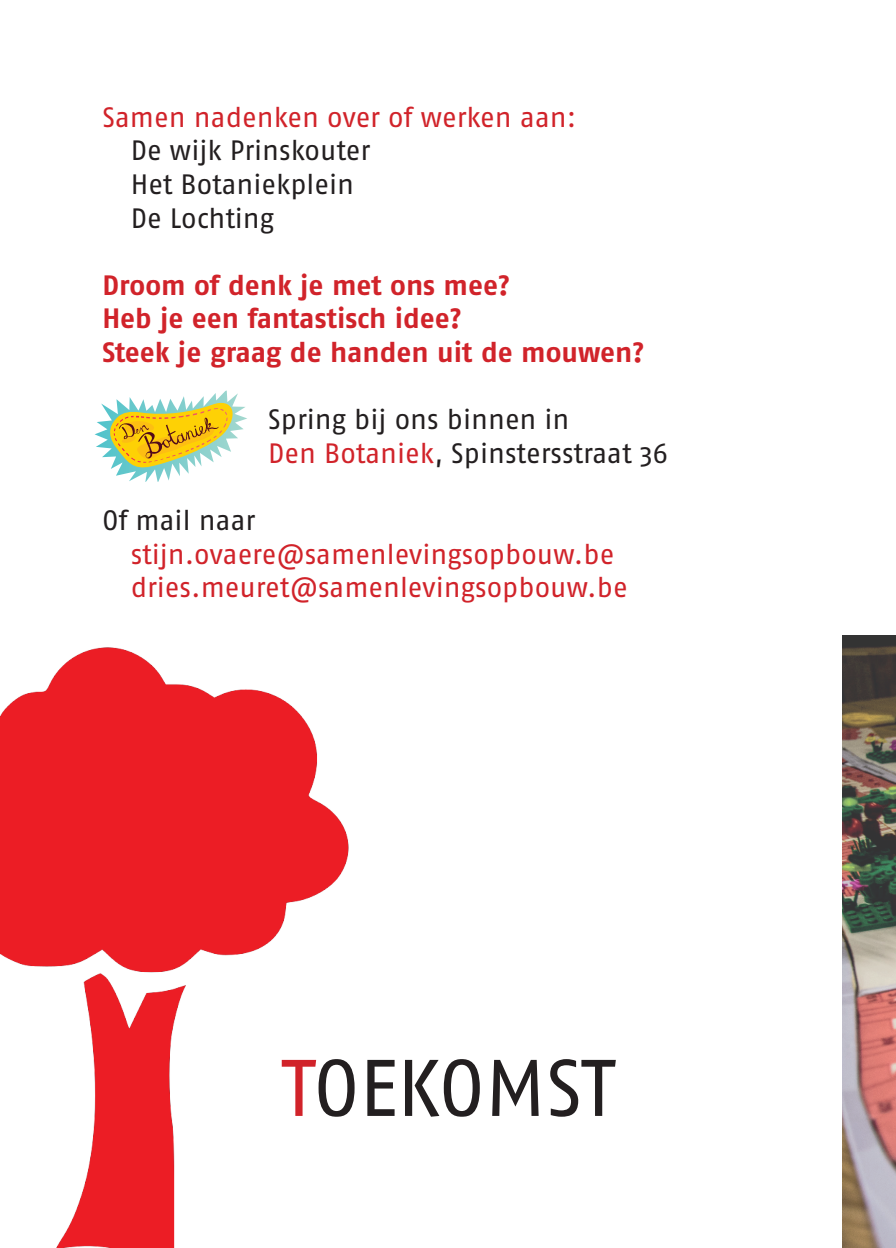
<style>
.page{position:relative;width:896px;height:1248px;background:#fff}
.page>*{position:absolute;margin:0;border:0;box-sizing:border-box;transform-origin:0 0}
.t1{font:80px "Fago OT";letter-spacing:-.01em;color:#231f20}
.t2{font:28px/33.6px "Fago OT";letter-spacing:-.005em;color:#231f20}
.t3{font:28px/33.6px "Fago OT";letter-spacing:-.005em;color:#d1232a}
.t4{font:700 28px/33.6px "Fago OT";color:#d1232a}
.s1{color:#d1232a}
</style>
<div class="page">
<img style="left:842px;top:635px;width:54px;height:612px">
<img style="left:0;top:647px;width:349px;height:600px">
<svg style="left:95px;top:391px;width:152px;height:90px"></svg>
<p class="t3" style="left:102px;top:100px;width:475px">Samen nadenken over of werken aan:</p>
<p class="t2" style="left:131px;top:134px;width:241px">De wijk Prinskouter<br>Het Botaniekplein<br>De Lochting</p>
<p class="t4" style="left:102px;top:268px;width:544px">Droom of denk je met ons mee?<br>Heb je een fantastisch idee?<br>Steek je graag de handen uit de mouwen?</p>
<p class="t2" style="left:268px;top:402px;width:402px">Spring bij ons binnen in<br><span class="s1">Den Botaniek</span>, Spinstersstraat 36</p>
<p class="t2" style="left:102px;top:503px;width:155px">Of mail naar</p>
<p class="t3" style="left:131px;top:537px;width:498px">stijn.ovaere@samenlevingsopbouw.be dries.meuret@samenlevingsopbouw.be</p>
<h1 class="t1" style="left:282px;top:1039px;width:334px"><span class="s1">T</span>OEKOMST</h1>
</div>
